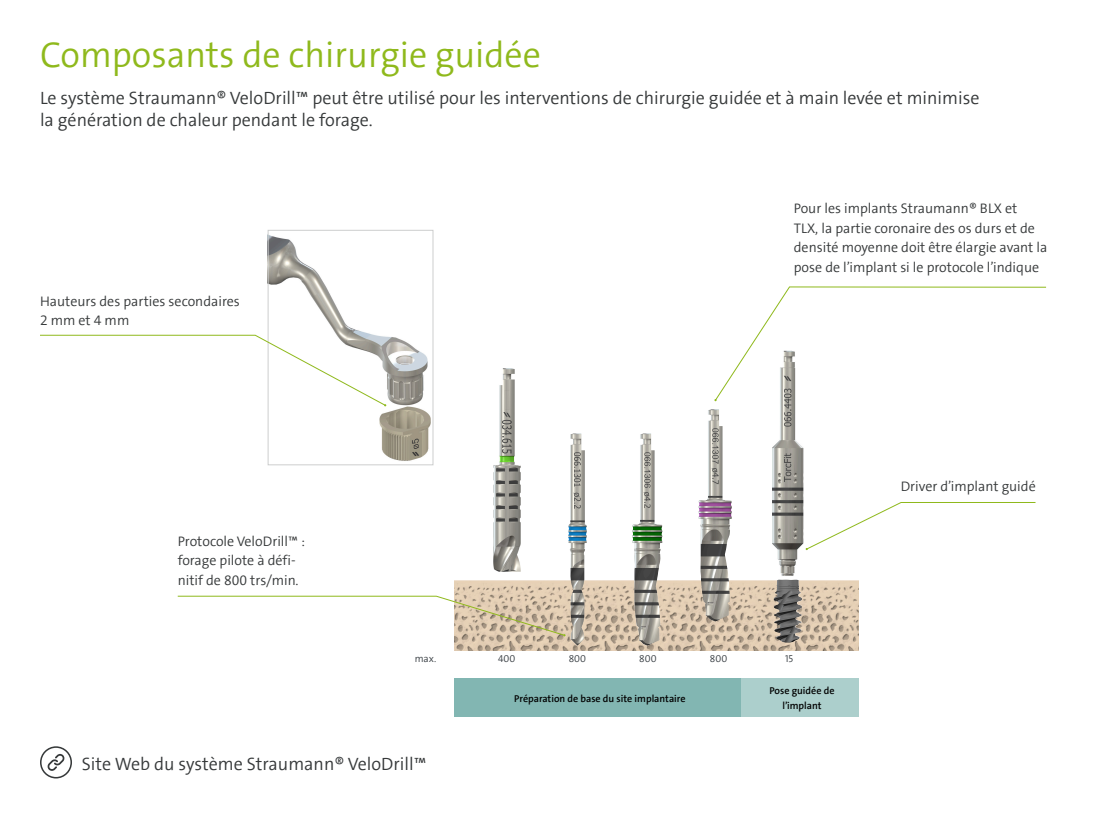
<style>
.page{position:relative;width:1093px;height:820px;background:#fff}
.page>*{position:absolute;margin:0;border:0;box-sizing:border-box;transform-origin:0 0}
.t1{font:36px "The Sans LP4 Se Lig";color:#8fb91c}
.t2{font:18px/21.6px "The Sans LP4 Se Lig";color:#36393a}
.t3{font:14px/19.6px "The Sans LP4 Se Lig";color:#36393a}
.t4{font:10.08px/14.4px "The Sans LP6 Se Bld";color:#000;text-align:center}
.t5{font:10.08px "The Sans LP4 Se Lig";color:#373d42}
</style>
<div class="page">
<img style="left:270px;top:235px;width:161px;height:226px">
<div style="left:268px;top:230px;width:165px;height:235px;border:1px solid #cdcece"></div>
<img style="left:454px;top:580px;width:404px;height:70px">
<img style="left:494px;top:368px;width:26px;height:203px">
<img style="left:568px;top:433px;width:19px;height:212px">
<img style="left:632px;top:433px;width:31px;height:212px">
<img style="left:698px;top:409px;width:34px;height:212px">
<img style="left:772px;top:401px;width:31px;height:175px">
<img style="left:774px;top:579px;width:28px;height:63px">
<div style="left:454px;top:678px;width:287px;height:38px;background:#82b6b2"></div>
<div style="left:741px;top:678px;width:117px;height:38px;background:#accfcc"></div>
<svg style="left:40px;top:334px;width:346px;height:72px"></svg>
<svg style="left:806px;top:502px;width:230px;height:48px"></svg>
<svg style="left:177px;top:595px;width:388px;height:41px"></svg>
<svg style="left:715px;top:286px;width:331px;height:115px"></svg>
<svg style="left:40px;top:746px;width:32px;height:32px"></svg>
<h1 class="t1" style="left:40px;top:31px;width:502px">Composants de chirurgie guidée</h1>
<p class="t2" style="left:40px;top:87px;width:941px">Le système Straumann® VeloDrill™ peut être utilisé pour les interventions de chirurgie guidée et à main levée et minimise la génération de chaleur pendant le forage.</p>
<p class="t3" style="left:40px;top:291px;width:201px">Hauteurs des parties secondaires<br>2 mm et 4 mm</p>
<p class="t3" style="left:178px;top:531px;width:129px">Protocole VeloDrill™ : forage pilote à défi&shy;nitif de 800 trs/min.</p>
<p class="t3" style="left:794px;top:199px;width:255px">Pour les implants Straumann® BLX et<br>TLX, la partie coronaire des os durs et de densité moyenne doit être élargie avant la pose de l’implant si le protocole l’indique</p>
<p class="t5" style="left:415px;top:652px;width:23px">max.</p>
<p class="t5" style="left:498px;top:652px;width:19px">400</p>
<p class="t5" style="left:569px;top:652px;width:19px">800</p>
<p class="t5" style="left:639px;top:652px;width:19px">800</p>
<p class="t5" style="left:710px;top:652px;width:19px">800</p>
<p class="t5" style="left:785px;top:652px;width:10px">15</p>
<p class="t4" style="left:514px;top:690px;width:173px">Préparation de base du site implantaire</p>
<p class="t4" style="left:769px;top:683px;width:66px">Pose guidée de l’implant</p>
<p class="t3" style="left:901px;top:476px;width:137px">Driver d’implant guidé</p>
<p class="t2" style="left:82px;top:753px;width:346px">Site Web du système Straumann® VeloDrill™</p>
</div>
